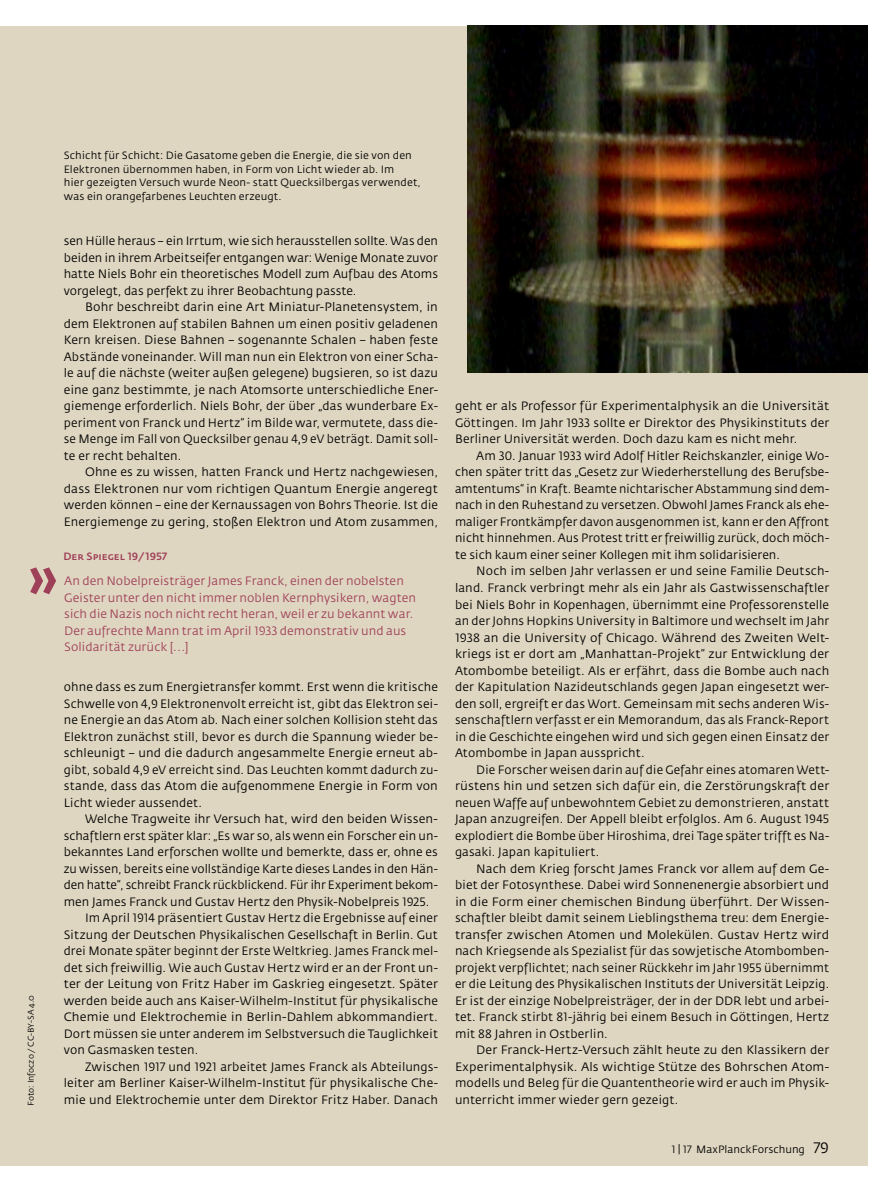
<style>
.page{position:relative;width:893px;height:1191px;background:#fff}
.page>*{position:absolute;margin:0;border:0;box-sizing:border-box;transform-origin:0 0}
.t1{font:500 60px "Fedra Sans";color:#9f4059}
.t2{font:12px/16.5px "Fedra Sans";letter-spacing:.005em;color:#000;text-align:justify}
.t3{font:12px/16.5px "Fedra Sans";letter-spacing:.005em;color:#9f4059}
.t4{font:10.5px/13.5px "Fedra Sans";letter-spacing:.01em;color:#000}
.t5{font:10.5px "Fedra Sans Medium SC";color:#9f4059}
.t6{font:8.25px "Fedra Sans";color:#000}
.s1{font-family:"Fedra Sans Book SC"}
.s2{font-family:"Fedra Sans Book SC";font-size:15px}
</style>
<div class="page">
<div style="left:0;top:26px;width:867px;height:1139px;background:#dfd6c1"></div>
<img style="left:467px;top:26px;width:400px;height:346px">
<p class="t4" style="left:64px;top:149px;width:358px">Schicht für Schicht: Die Gasatome geben die Energie, die sie von den Elektronen übernommen haben, in Form von Licht wieder ab. Im<br>hier gezeigten Versuch wurde Neon- statt Quecksilbergas verwendet, was ein orangefarbenes Leuchten erzeugt.</p>
<p class="t2" style="left:64px;top:233px;width:376px">sen Hülle heraus – ein Irrtum, wie sich herausstellen sollte. Was den beiden in ihrem Arbeitseifer entgangen war: Wenige Monate zuvor hatte Niels Bohr ein theoretisches Modell zum Aufbau des Atoms vorgelegt, das perfekt zu ihrer Beobachtung passte.</p>
<p class="t2" style="left:64px;top:299px;width:376px;text-indent:21px">Bohr beschreibt darin eine Art Miniatur-Planetensystem, in dem Elektronen auf stabilen Bahnen um einen positiv geladenen Kern kreisen. Diese Bahnen – sogenannte Schalen – haben feste Abstände voneinander. Will man nun ein Elektron von einer Scha&shy;le auf die nächste (weiter außen gelegene) bugsieren, so ist dazu eine ganz bestimmte, je nach Atomsorte unterschiedliche Ener&shy;giemenge erforderlich. Niels Bohr, der über „das wunderbare Ex&shy;periment von Franck und Hertz“ im Bilde war, vermutete, dass die&shy;se Menge im Fall von Quecksilber genau <span class="s1">4,9</span> eV beträgt. Damit soll&shy;te er recht behalten.</p>
<p class="t2" style="left:64px;top:464px;width:376px;text-indent:21px">Ohne es zu wissen, hatten Franck und Hertz nachgewiesen, dass Elektronen nur vom richtigen Quantum Energie angeregt werden können – eine der Kernaussagen von Bohrs Theorie. Ist die Energiemenge zu gering, stoßen Elektron und Atom zusammen,</p>
<p class="t5" style="left:63px;top:550px;width:105px">Der Spiegel 19/ 1957</p>
<h1 class="t1" style="left:29px;top:542px;width:31px">»</h1>
<p class="t3" style="left:64px;top:573px;width:354px">An den Nobelpreisträger James Franck, einen der nobelsten Geister unter den nicht immer noblen Kernphysikern, wagten sich die Nazis noch nicht recht heran, weil er zu bekannt war.<br>Der aufrechte Mann trat im April <span class="s1">1933</span> demonstrativ und aus Solidarität zurück […]</p>
<p class="t6" style="left:27px;top:1106px;width:112px;rotate:-90deg">Foto: Infoczo / CC-BY-SA 4.0</p>
<p class="t2" style="left:64px;top:679px;width:376px">ohne dass es zum Energietransfer kommt. Erst wenn die kritische Schwelle von <span class="s1">4,9</span> Elektronenvolt erreicht ist, gibt das Elektron sei&shy;ne Energie an das Atom ab. Nach einer solchen Kollision steht das Elektron zunächst still, bevor es durch die Spannung wieder be&shy;schleunigt – und die dadurch angesammelte Energie erneut ab&shy;gibt, sobald <span class="s1">4,9</span> eV erreicht sind. Das Leuchten kommt dadurch zu&shy;stande, dass das Atom die aufgenommene Energie in Form von Licht wieder aussendet.</p>
<p class="t2" style="left:85px;top:811px;width:354px">Welche Tragweite ihr Versuch hat, wird den beiden Wissen-</p>
<p class="t2" style="left:64px;top:827px;width:376px">schaftlern erst später klar: „Es war so, als wenn ein Forscher ein un-</p>
<p class="t2" style="left:64px;top:844px;width:376px">bekanntes Land erforschen wollte und bemerkte, dass er, ohne es</p>
<p class="t2" style="left:64px;top:860px;width:376px">zu wissen, bereits eine vollständige Karte dieses Landes in den Hän-</p>
<p class="t2" style="left:64px;top:877px;width:376px">den hatte“, schreibt Franck rückblickend. Für ihr Experiment bekom-</p>
<p class="t2" style="left:64px;top:893px;width:367px">men James Franck und Gustav Hertz den Physik-Nobelpreis <span class="s1">1925</span>.</p>
<p class="t2" style="left:85px;top:910px;width:354px">Im April <span class="s1">1914</span> präsentiert Gustav Hertz die Ergebnisse auf einer</p>
<p class="t2" style="left:64px;top:926px;width:376px">Sitzung der Deutschen Physikalischen Gesellschaft in Berlin. Gut</p>
<p class="t2" style="left:64px;top:943px;width:376px">drei Monate später beginnt der Erste Weltkrieg. James Franck mel-</p>
<p class="t2" style="left:64px;top:959px;width:376px">det sich freiwillig. Wie auch Gustav Hertz wird er an der Front un-</p>
<p class="t2" style="left:64px;top:976px;width:376px">ter der Leitung von Fritz Haber im Gaskrieg eingesetzt. Später</p>
<p class="t2" style="left:64px;top:992px;width:376px">werden beide auch ans Kaiser-Wilhelm-Institut für physikalische</p>
<p class="t2" style="left:64px;top:1009px;width:376px">Chemie und Elektrochemie in Berlin-Dahlem abkommandiert.</p>
<p class="t2" style="left:64px;top:1025px;width:376px">Dort müssen sie unter anderem im Selbstversuch die Tauglichkeit</p>
<p class="t2" style="left:64px;top:1042px;width:136px">von Gasmasken testen.</p>
<p class="t2" style="left:85px;top:1058px;width:354px">Zwischen <span class="s1">1917</span> und <span class="s1">1921</span> arbeitet James Franck als Abteilungs-</p>
<p class="t2" style="left:64px;top:1075px;width:376px">leiter am Berliner Kaiser-Wilhelm-Institut für physikalische Che-</p>
<p class="t2" style="left:64px;top:1091px;width:376px">mie und Elektrochemie unter dem Direktor Fritz Haber. Danach</p>
<p class="t2" style="left:455px;top:398px;width:376px">geht er als Professor für Experimentalphysik an die Universität Göttingen. Im Jahr <span class="s1">1933</span> sollte er Direktor des Physikinstituts der Berliner Universität werden. Doch dazu kam es nicht mehr.</p>
<p class="t2" style="left:455px;top:448px;width:376px;text-indent:21px">Am <span class="s1">30</span>. Januar <span class="s1">1933</span> wird Adolf Hitler Reichskanzler, einige Wo&shy;chen später tritt das „Gesetz zur Wiederherstellung des Berufsbe&shy;amtentums“ in Kraft. Beamte nichtarischer Abstammung sind dem&shy;nach in den Ruhestand zu versetzen. Obwohl James Franck als ehe&shy;maliger Frontkämpfer davon ausgenommen ist, kann er den Affront nicht hinnehmen. Aus Protest tritt er freiwillig zurück, doch möch&shy;te sich kaum einer seiner Kollegen mit ihm solidarisieren.</p>
<p class="t2" style="left:455px;top:563px;width:376px;text-indent:21px">Noch im selben Jahr verlassen er und seine Familie Deutsch&shy;land. Franck verbringt mehr als ein Jahr als Gastwissenschaftler bei Niels Bohr in Kopenhagen, übernimmt eine Professorenstelle an der Johns Hopkins University in Baltimore und wechselt im Jahr <span class="s1">1938</span> an die University of Chicago. Während des Zweiten Welt&shy;kriegs ist er dort am „Manhattan-Projekt“ zur Entwicklung der Atombombe beteiligt. Als er erfährt, dass die Bombe auch nach der Kapitulation Nazideutschlands gegen Japan eingesetzt wer&shy;den soll, ergreift er das Wort. Gemeinsam mit sechs anderen Wis&shy;senschaftlern verfasst er ein Memorandum, das als Franck-Report in die Geschichte eingehen wird und sich gegen einen Einsatz der Atombombe in Japan ausspricht.</p>
<p class="t2" style="left:455px;top:761px;width:376px;text-indent:21px">Die Forscher weisen darin auf die Gefahr eines atomaren Wett&shy;rüstens hin und setzen sich dafür ein, die Zerstörungskraft der neuen Waffe auf unbewohntem Gebiet zu demonstrieren, anstatt Japan anzugreifen. Der Appell bleibt erfolglos. Am <span class="s1">6</span>. August <span class="s1">1945 </span>explodiert die Bombe über Hiroshima, drei Tage später trifft es Na&shy;gasaki. Japan kapituliert.</p>
<p class="t2" style="left:455px;top:860px;width:376px;text-indent:21px">Nach dem Krieg forscht James Franck vor allem auf dem Ge&shy;biet der Fotosynthese. Dabei wird Sonnenenergie absorbiert und in die Form einer chemischen Bindung überführt. Der Wissen&shy;schaftler bleibt damit seinem Lieblingsthema treu: dem Energie&shy;transfer zwischen Atomen und Molekülen. Gustav Hertz wird nach Kriegsende als Spezialist für das sowjetische Atombomben&shy;projekt verpflichtet; nach seiner Rückkehr im Jahr <span class="s1">1955</span> übernimmt er die Leitung des Physikalischen Instituts der Universität Leipzig.<br>Er ist der einzige Nobelpreisträger, der in der DDR lebt und arbei&shy;tet. Franck stirbt <span class="s1">81</span>-jährig bei einem Besuch in Göttingen, Hertz mit <span class="s1">88</span> Jahren in Ostberlin.</p>
<p class="t2" style="left:455px;top:1042px;width:376px;text-indent:21px">Der Franck-Hertz-Versuch zählt heute zu den Klassikern der Experimentalphysik. Als wichtige Stütze des Bohrschen Atom&shy;modells und Beleg für die Quantentheorie wird er auch im Physik&shy;unterricht immer wieder gern gezeigt.</p>
<p class="t4" style="left:671px;top:1143px;width:159px"><span class="s1">1 | 17</span> MaxPlanckForschung <span class="s2">79</span></p>
</div>
